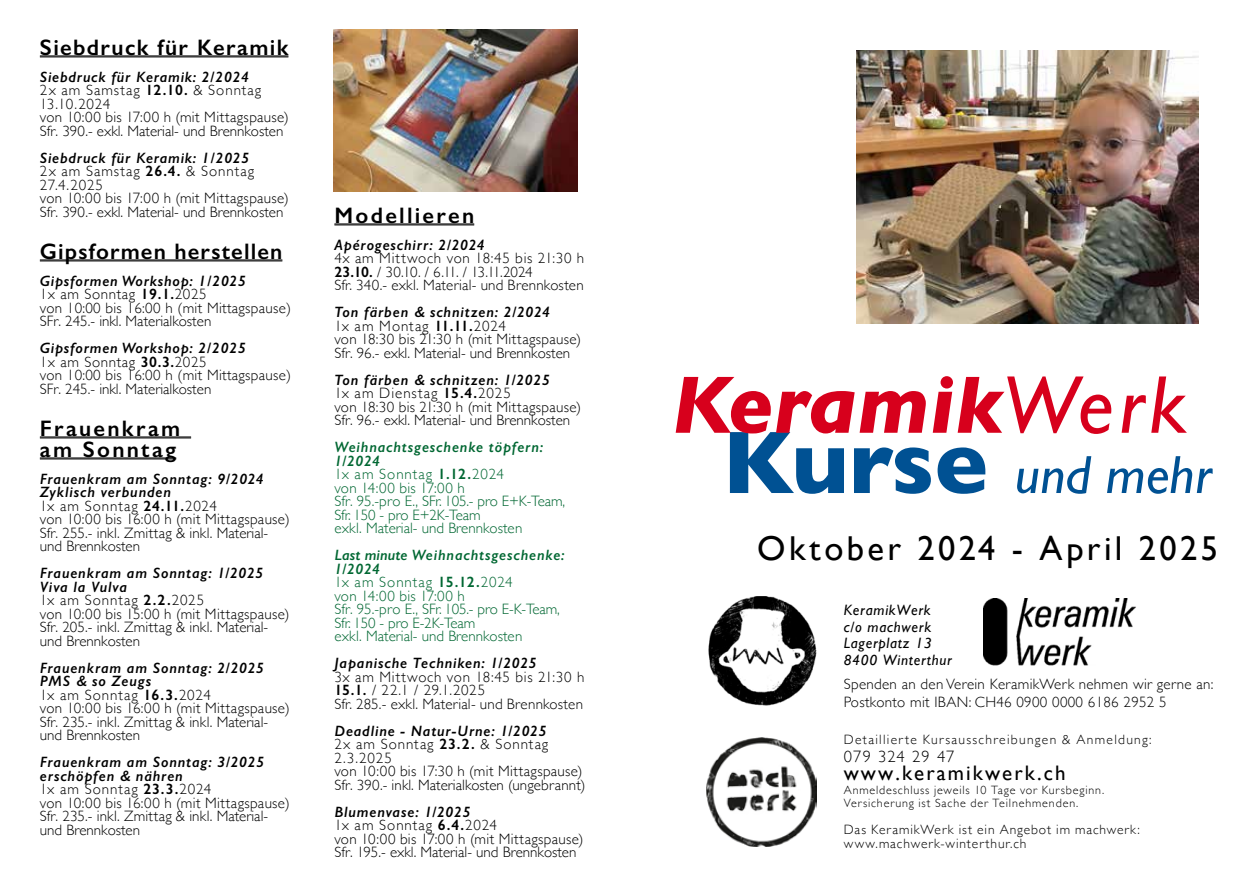
<style>
.page{position:relative;width:1259px;height:893px;background:#fff}
.page>*{position:absolute;margin:0;border:0;box-sizing:border-box;transform-origin:0 0}
.t1{font:italic 700 82.5px "Gill Sans";color:#d7001c}
.t2{font:italic 54px "Gill Sans";color:#005193}
.t3{font:34.5px "Gill Sans";letter-spacing:.1em;color:#000}
.t4{font:600 22.5px "Gill Sans";letter-spacing:.065em;color:#000}
.t5{font:600 22.5px/21px "Gill Sans";letter-spacing:.1em;color:#000}
.t6{font:21px "Gill Sans";letter-spacing:.1em;color:#000}
.t7{font:300 16.5px "Gill Sans";letter-spacing:.07em;color:#000}
.t8{font:300 15px/13.5px "Gill Sans";letter-spacing:.02em;color:#000}
.t9{font:300 15px/13.5px "Gill Sans";color:#006732}
.t10{font:italic 15px/16.5px "Gill Sans";letter-spacing:.05em;color:#000}
.t11{font:italic 600 15px "Gill Sans";letter-spacing:.055em;color:#000}
.t12{font:300 13.5px/13.5px "Gill Sans";letter-spacing:.065em;color:#000}
.t13{font:300 13.5px "Gill Sans";letter-spacing:.09em;color:#000}
.t14{font:300 12px/13.5px "Gill Sans";letter-spacing:.07em;color:#000}
.s1{font-weight:600;font-style:italic}
.s2{font-weight:600}
.s3{font-weight:400}
.s4{font-weight:700;font-style:normal;font-size:90px}
</style>
<div class="page">
<img style="left:983px;top:598px;width:153px;height:67px">
<img style="left:706px;top:737px;width:110px;height:109px">
<img style="left:708px;top:596px;width:108px;height:109px">
<hr style="left:40px;top:56px;width:248px;height:1px;background:#000">
<hr style="left:40px;top:57px;width:248px;height:1px;background:#000">
<hr style="left:40px;top:260px;width:242px;height:1px;background:#000">
<hr style="left:40px;top:261px;width:242px;height:1px;background:#000">
<hr style="left:40px;top:437px;width:151px;height:1px;background:#000">
<hr style="left:40px;top:438px;width:151px;height:1px;background:#000">
<hr style="left:40px;top:458px;width:136px;height:1px;background:#000">
<hr style="left:40px;top:459px;width:136px;height:1px;background:#000">
<hr style="left:334px;top:224px;width:140px;height:1px;background:#000">
<hr style="left:334px;top:225px;width:140px;height:1px;background:#000">
<img style="left:334px;top:30px;width:243px;height:161px">
<img style="left:857px;top:50px;width:341px;height:274px">
<h3 class="t4" style="left:40px;top:33px;width:250px">Siebdruck für Keramik</h3>
<p class="t8" style="left:40px;top:69px;width:250px"><span class="s1">Siebdruck für Keramik: 2/2024<br></span>2x am Samstag <span class="s2">12.10.</span> &amp; Sonntag<br>13.10.2024<br>von 10:00 bis 17:00 h (mit Mittagspause)<br>Sfr. 390.- exkl. Material- und Brennkosten</p>
<p class="t8" style="left:40px;top:150px;width:250px"><span class="s1">Siebdruck für Keramik: 1/2025<br></span>2x am Samstag <span class="s2">26.4.</span> &amp; Sonntag<br>27.4.2025<br>von 10:00 bis 17:00 h (mit Mittagspause)<br>Sfr. 390.- exkl. Material- und Brennkosten</p>
<h3 class="t4" style="left:40px;top:237px;width:244px">Gipsformen herstellen</h3>
<p class="t8" style="left:40px;top:273px;width:253px"><span class="s1">Gipsformen Workshop: 1/2025<br></span>1x am Sonntag <span class="s2">19.1.</span>2025<br>von 10:00 bis 16:00 h (mit Mittagspause)<br>SFr. 245.- inkl. Materialkosten</p>
<p class="t8" style="left:40px;top:341px;width:253px"><span class="s1">Gipsformen Workshop: 2/2025<br></span>1x am Sonntag <span class="s2">30.3.</span>2025<br>von 10:00 bis 16:00 h (mit Mittagspause)<br>SFr. 245.- inkl. Materialkosten</p>
<h3 class="t5" style="left:40px;top:417px;width:142px">Frauenkram am Sonntag</h3>
<p class="t8" style="left:40px;top:471px;width:251px"><span class="s1">Frauenkram am Sonntag: 9/2024<br>Zyklisch verbunden<br></span>1x am Sonntag <span class="s2">24.11.</span>2024<br>von 10:00 bis 16:00 h (mit Mittagspause)<br>Sfr. 255.- inkl. Zmittag &amp; inkl. Material&shy;und Brennkosten</p>
<p class="t8" style="left:40px;top:566px;width:251px"><span class="s1">Frauenkram am Sonntag: 1/2025<br>Viva la Vulva<br></span>1x am Sonntag <span class="s2">2.2.</span>2025<br>von 10:00 bis 15:00 h (mit Mittagspause)<br>Sfr. 205.- inkl. Zmittag &amp; inkl. Material&shy;und Brennkosten</p>
<p class="t8" style="left:40px;top:660px;width:251px"><span class="s1">Frauenkram am Sonntag: 2/2025<br>PMS &amp; so Zeugs<br></span>1x am Sonntag <span class="s2">16.3.</span>2024<br>von 10:00 bis 16:00 h (mit Mittagspause)<br>Sfr. 235.- inkl. Zmittag &amp; inkl. Material&shy;und Brennkosten</p>
<p class="t8" style="left:40px;top:755px;width:251px"><span class="s1">Frauenkram am Sonntag: 3/2025 erschöpfen &amp; nähren<br></span>1x am Sonntag <span class="s2">23.3.</span>2024<br>von 10:00 bis 16:00 h (mit Mittagspause)<br>Sfr. 235.- inkl. Zmittag &amp; inkl. Material&shy;und Brennkosten</p>
<h3 class="t5" style="left:334px;top:204px;width:141px">Modellieren</h3>
<p class="t11" style="left:334px;top:235px;width:152px">Apérogeschirr: 2/2024</p>
<p class="t8" style="left:334px;top:251px;width:251px">4x am Mittwoch von 18:45 bis 21:30 h<br><span class="s2">23.10.</span> / 30.10. / 6.11. / 13.11.2024<br>Sfr. 340.- exkl. Material- und Brennkosten</p>
<p class="t8" style="left:334px;top:305px;width:248px"><span class="s1">Ton färben &amp; schnitzen: 2/2024<br></span>1x am Montag <span class="s2">11.11.</span>2024<br>von 18:30 bis 21:30 h (mit Mittagspause)<br>Sfr. 96.- exkl. Material- und Brennkosten</p>
<p class="t8" style="left:334px;top:372px;width:248px"><span class="s1">Ton färben &amp; schnitzen: 1/2025<br></span>1x am Dienstag <span class="s2">15.4.</span>2025<br>von 18:30 bis 21:30 h (mit Mittagspause)<br>Sfr. 96.- exkl. Material- und Brennkosten</p>
<p class="t9" style="left:334px;top:440px;width:232px"><span class="s1">Weihnachtsgeschenke töpfern:<br>1/2024<br></span>1x am Sonntag <span class="s2">1.12.</span>2024<br>von 14:00 bis 17:00 h<br>Sfr. 95.-pro E., SFr. 105.- pro E+K-Team,<br>Sfr. 150 - pro E+2K-Team<br>exkl. Material- und Brennkosten</p>
<p class="t9" style="left:334px;top:548px;width:232px"><span class="s1">Last minute Weihnachtsgeschenke:<br>1/2024<br></span>1x am Sonntag <span class="s2">15.12.</span>2024<br>von 14:00 bis 17:00 h<br>Sfr. 95.-pro E., SFr. 105.- pro E-K-Team,<br>Sfr. 150 - pro E-2K-Team<br>exkl. Material- und Brennkosten</p>
<p class="t11" style="left:334px;top:654px;width:204px">Japanische Techniken: 1/2025</p>
<p class="t8" style="left:334px;top:669px;width:251px">3x am Mittwoch von 18:45 bis 21:30 h<br><span class="s2">15.1.</span> / 22.1 / 29.1.2025<br>Sfr. 285.- exkl. Material- und Brennkosten</p>
<p class="t8" style="left:334px;top:723px;width:253px"><span class="s1">Deadline - Natur-Urne: 1/2025<br></span>2x am Sonntag <span class="s2">23.2.</span> &amp; Sonntag<br>2.3.2025<br>von 10:00 bis 17:30 h (mit Mittagspause)<br>Sfr. 390.- inkl. Materialkosten (ungebrannt)</p>
<p class="t8" style="left:334px;top:804px;width:250px"><span class="s1">Blumenvase: 1/2025<br></span>1x am Sonntag <span class="s2">6.4.</span>2024<br>von 10:00 bis 17:00 h (mit Mittagspause)<br>Sfr. 195.- exkl. Material- und Brennkosten</p>
<h1 class="t1" style="left:671px;top:357px;width:517px">Keramik<span class="s3">Werk</span></h1>
<h2 class="t2" style="left:722px;top:444px;width:491px"><span class="s4">Kurse</span> und mehr</h2>
<h3 class="t3" style="left:757px;top:528px;width:462px">Oktober 2024 - April 2025</h3>
<p class="t10" style="left:843px;top:602px;width:110px">KeramikWerk c/o machwerk<br>Lagerplatz 13<br>8400 Winterthur</p>
<p class="t8" style="left:843px;top:674px;width:371px;line-height:18px">Spenden an den Verein KeramikWerk nehmen wir gerne an:<br>Postkonto mit IBAN: CH46 0900 0000 6186 2952 5</p>
<p class="t13" style="left:843px;top:729px;width:309px">Detaillierte Kursausschreibungen &amp; Anmeldung:</p>
<p class="t7" style="left:843px;top:744px;width:112px">079 324 29 47</p>
<h3 class="t6" style="left:843px;top:761px;width:223px">www.keramikwerk.ch</h3>
<p class="t14" style="left:843px;top:782px;width:262px">Anmeldeschluss jeweils 10 Tage vor Kursbeginn.<br>Versicherung ist Sache der Teilnehmenden.</p>
<p class="t12" style="left:843px;top:822px;width:297px">Das KeramikWerk ist ein Angebot im machwerk: www.machwerk-winterthur.ch</p>
</div>
